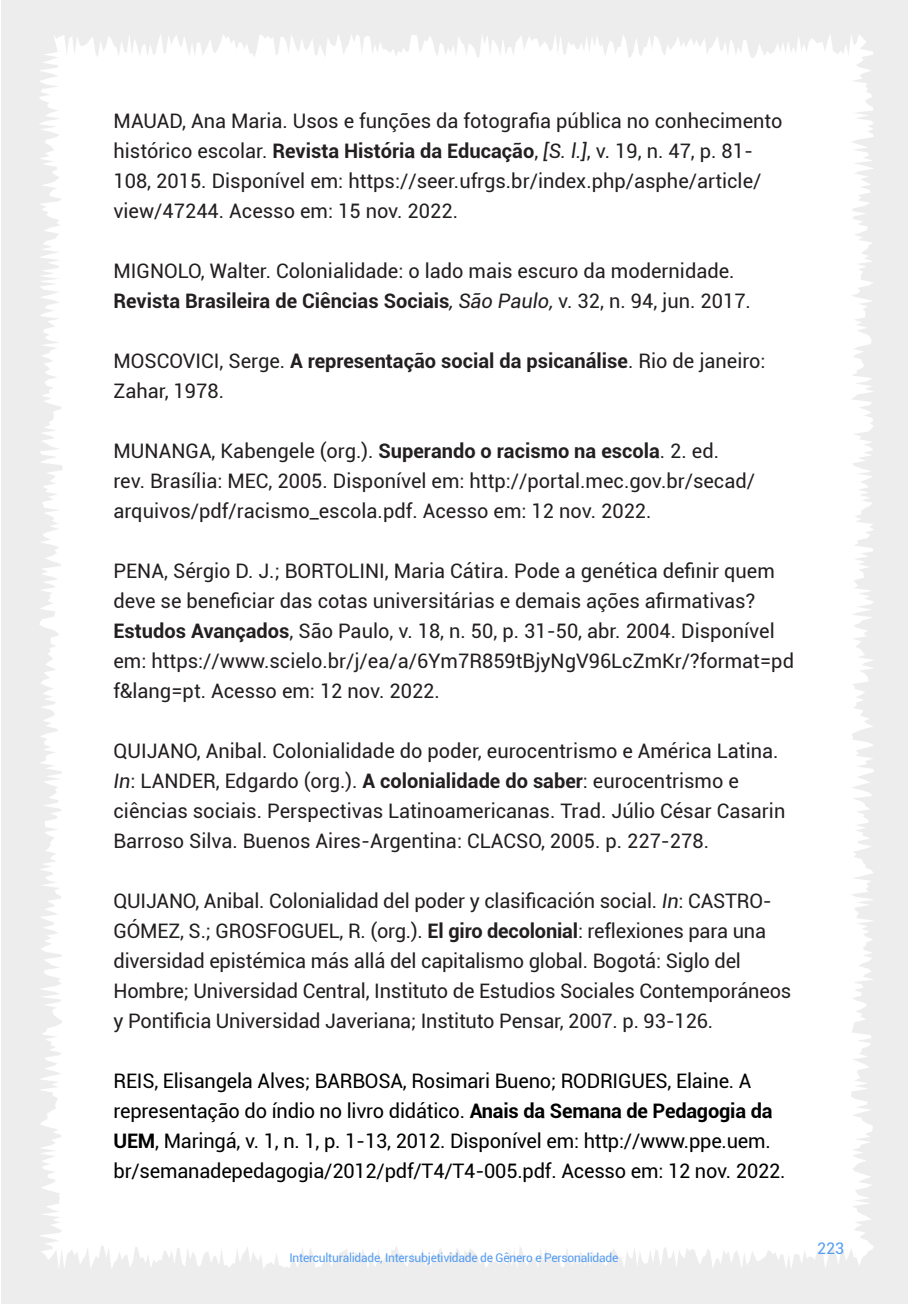
<style>
.page{position:relative;width:908px;height:1304px;background:#fff}
.page>*{position:absolute;margin:0;border:0;box-sizing:border-box;transform-origin:0 0}
.referencia{font:20px/30px "Roboto";color:#231f20}
.referencia-2{font:20px/30px "Roboto";letter-spacing:-.01em;color:#000}
.t1{font:16px "Roboto";color:#559df2}
.t2{font:12px "Roboto";letter-spacing:-.02em;color:#559df2}
.s1{font-weight:700}
.s2{font-style:italic}
</style>
<div class="page">
<p class="referencia" style="left:113px;top:106px;width:670px">MAUAD, Ana Maria. Usos e funções da fotografia pública no conhecimento histórico escolar. <span class="s1">Revista História da Educação</span>, <span class="s2">[S. l.]</span>, v. 19, n. 47, p. 81- 108, 2015. Disponível em: https://seer.ufrgs.br/index.php/asphe/article/ view/47244. Acesso em: 15 nov. 2022.</p>
<p class="referencia" style="left:113px;top:256px;width:638px">MIGNOLO, Walter. Colonialidade: o lado mais escuro da modernidade.<br><span class="s1">Revista Brasileira de Ciências Sociais</span><span class="s2">, São Paulo,</span> v. 32, n. 94, jun. 2017.</p>
<p class="referencia" style="left:113px;top:346px;width:653px">MOSCOVICI, Serge. <span class="s1">A representação social da psicanálise</span>. Rio de janeiro:<br>Zahar, 1978.</p>
<p class="referencia" style="left:113px;top:436px;width:643px">MUNANGA, Kabengele (org.). <span class="s1">Superando o racismo na escola</span>. 2. ed. rev. Brasília: MEC, 2005. Disponível em: http://portal.mec.gov.br/secad/ arquivos/pdf/racismo_escola.pdf. Acesso em: 12 nov. 2022.</p>
<p class="referencia" style="left:113px;top:556px;width:681px">PENA, Sérgio D. J.; BORTOLINI, Maria Cátira. Pode a genética definir quem deve se beneficiar das cotas universitárias e demais ações afirmativas?<br><span class="s1">Estudos Avançados</span>, São Paulo, v. 18, n. 50, p. 31-50, abr. 2004. Disponível em: https://www.scielo.br/j/ea/a/6Ym7R859tBjyNgV96LcZmKr/?format=pd f&amp;lang=pt. Acesso em: 12 nov. 2022.</p>
<p class="referencia" style="left:113px;top:736px;width:673px">QUIJANO, Anibal. Colonialidade do poder, eurocentrismo e América Latina.<br><span class="s2">In</span>: LANDER, Edgardo (org.). <span class="s1">A colonialidade do saber</span>: eurocentrismo e ciências sociais. Perspectivas Latinoamericanas. Trad. Júlio César Casarin Barroso Silva. Buenos Aires-Argentina: CLACSO, 2005. p. 227-278.</p>
<p class="referencia" style="left:113px;top:886px;width:679px">QUIJANO, Anibal. Colonialidad del poder y clasificación social. <span class="s2">In</span>: CASTRO-GÓMEZ, S.; GROSFOGUEL, R. (org.). <span class="s1">El giro decolonial</span>: reflexiones para una diversidad epistémica más allá del capitalismo global. Bogotá: Siglo del Hombre; Universidad Central, Instituto de Estudios Sociales Contemporáneos y Pontificia Universidad Javeriana; Instituto Pensar, 2007. p. 93-126.</p>
<p class="referencia-2" style="left:113px;top:1066px;width:673px">REIS, Elisangela Alves; BARBOSA, Rosimari Bueno; RODRIGUES, Elaine. A representação do índio no livro didático. <span class="s1">Anais da Semana de Pedagogia da UEM</span>, Maringá, v. 1, n. 1, p. 1-13, 2012. Disponível em: http://www.ppe.uem. br/semanadepedagogia/2012/pdf/T4/T4-005.pdf. Acesso em: 12 nov. 2022.</p>
<p class="t2" style="left:289px;top:1249px;width:330px">Interculturalidade, Intersubjetividade de Gênero e Personalidade</p>
<p class="t1" style="left:816px;top:1237px;width:29px">223</p>
</div>
